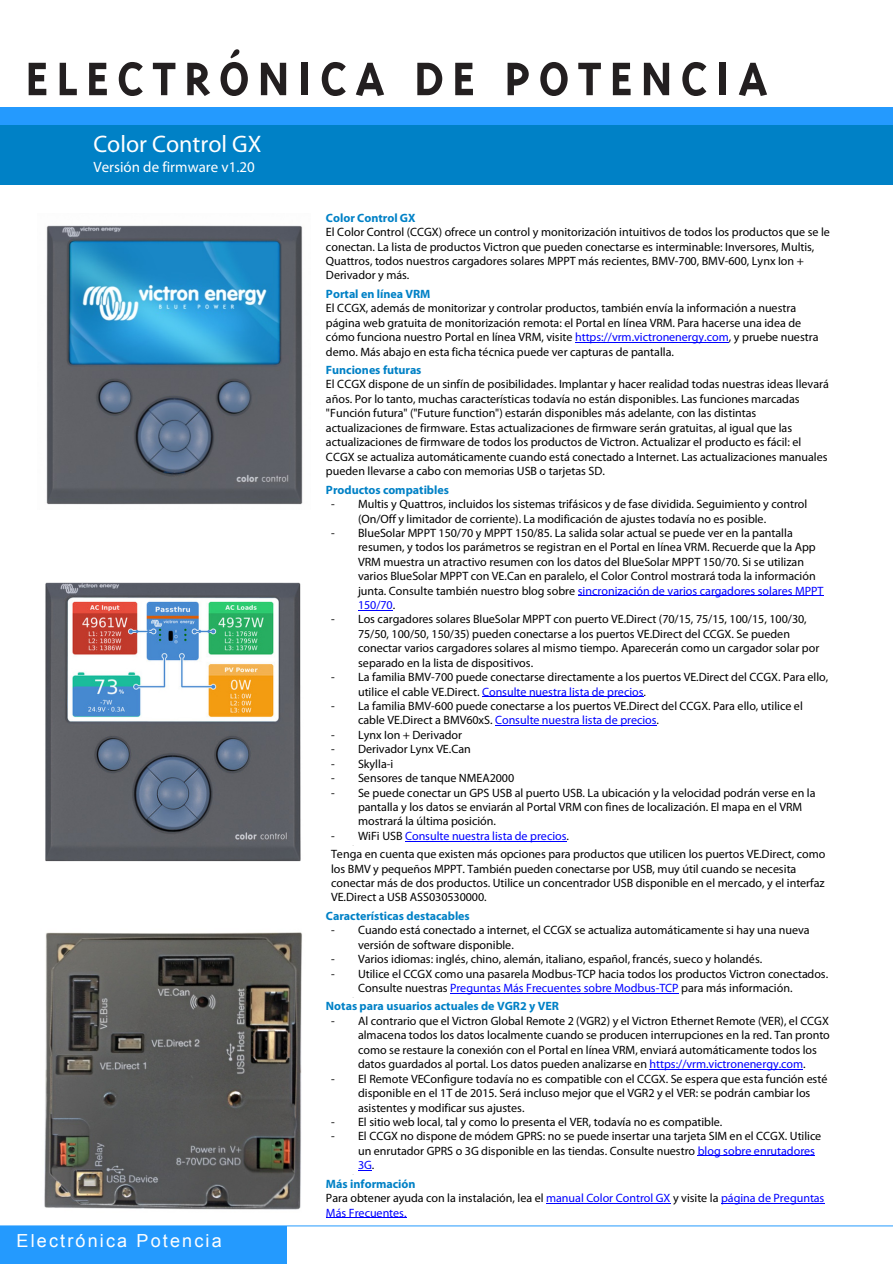
<style>
.page{position:relative;width:893px;height:1264px;background:#fff}
.page>*{position:absolute;margin:0;border:0;box-sizing:border-box;transform-origin:0 0}
.t1{font:24px "Myriad Pro";color:#fff}
.t2{font:18px "Arial";letter-spacing:.12em;color:#fff}
.t3{font:15px "Myriad Pro";color:#fff}
.t4{font:12px/14.4px "Myriad Pro";color:#000}
.t5{font:700 12px "Myriad Pro";letter-spacing:-.005em;color:#0081c6}
.t6{font:12px/14.4px "Myriad Pro";color:#00f}
.s1{color:#00f}
.s2{font-weight:700;color:#0081c6}
.s3{color:#000}
</style>
<div class="page">
<div style="left:0;top:117px;width:893px;height:68px;background:#0081c6"></div>
<img style="left:46px;top:225px;width:257px;height:280px">
<img style="left:44px;top:932px;width:258px;height:278px">
<hr style="left:575px;top:342px;width:154px;height:1px;background:#00f">
<hr style="left:578px;top:595px;width:246px;height:1px;background:#00f">
<hr style="left:358px;top:609px;width:35px;height:1px;background:#00f">
<hr style="left:482px;top:696px;width:162px;height:1px;background:#00f">
<hr style="left:495px;top:725px;width:162px;height:1px;background:#00f">
<hr style="left:405px;top:840px;width:162px;height:1px;background:#00f">
<hr style="left:450px;top:992px;width:229px;height:1px;background:#00f">
<hr style="left:650px;top:1068px;width:153px;height:1px;background:#00f">
<hr style="left:698px;top:1155px;width:117px;height:1px;background:#00f">
<hr style="left:546px;top:1202px;width:125px;height:1px;background:#00f">
<hr style="left:721px;top:1202px;width:103px;height:1px;background:#00f">
<hr style="left:326px;top:1217px;width:80px;height:1px;background:#00f">
<img style="left:45px;top:582px;width:256px;height:280px">
<div style="left:0;top:1226px;width:287px;height:37px;background:#249afe"></div>
<hr style="left:0;top:1225px;width:893px;height:1px;background:#249afe">
<svg style="left:29px;top:63px;width:17px;height:32px"></svg>
<svg style="left:60px;top:63px;width:17px;height:32px"></svg>
<svg style="left:89px;top:63px;width:18px;height:32px"></svg>
<svg style="left:119px;top:62px;width:24px;height:34px"></svg>
<svg style="left:153px;top:49px;width:231px;height:47px"></svg>
<svg style="left:417px;top:63px;width:25px;height:32px"></svg>
<svg style="left:455px;top:63px;width:18px;height:32px"></svg>
<svg style="left:508px;top:63px;width:21px;height:32px"></svg>
<svg style="left:540px;top:62px;width:28px;height:34px"></svg>
<svg style="left:578px;top:63px;width:23px;height:32px"></svg>
<svg style="left:613px;top:63px;width:18px;height:32px"></svg>
<svg style="left:644px;top:63px;width:25px;height:32px"></svg>
<svg style="left:682px;top:62px;width:24px;height:34px"></svg>
<div style="left:720px;top:63px;width:6px;height:32px;background:#231f20"></div>
<svg style="left:739px;top:63px;width:28px;height:33px"></svg>
<div style="left:0;top:107px;width:893px;height:17px;background:#249afe"></div>
<h1 class="t1" style="left:93px;top:129px;width:170px">Color Control GX</h1>
<p class="t3" style="left:93px;top:157px;width:163px">Versión de firmware v1.20</p>
<h2 class="t2" style="left:17px;top:1228px;width:207px">Electrónica Potencia</h2>
<p class="t5" style="left:326px;top:209px;width:91px">Color Control GX</p>
<p class="t4" style="left:326px;top:225px;width:505px">El Color Control (CCGX) ofrece un control y monitorización intuitivos de todos los productos que se le conectan. La lista de productos Victron que pueden conectarse es interminable: Inversores, Multis, Quattros, todos nuestros cargadores solares MPPT más recientes, BMV-700, BMV-600, Lynx Ion + Derivador y más.</p>
<p class="t5" style="left:326px;top:286px;width:106px">Portal en línea VRM</p>
<p class="t4" style="left:326px;top:301px;width:494px">El CCGX, además de monitorizar y controlar productos, también envía la información a nuestra página web gratuita de monitorización remota: el Portal en línea VRM. Para hacerse una idea de cómo funciona nuestro Portal en línea VRM, visite <span class="s1">https://vrm.victronenergy.com</span>, y pruebe nuestra demo. Más abajo en esta ficha técnica puede ver capturas de pantalla.</p>
<p class="t5" style="left:326px;top:362px;width:97px">Funciones futuras</p>
<p class="t4" style="left:326px;top:377px;width:504px">El CCGX dispone de un sinfín de posibilidades. Implantar y hacer realidad todas nuestras ideas llevará años. Por lo tanto, muchas características todavía no están disponibles. Las funciones marcadas "Función futura" ("Future function") estarán disponibles más adelante, con las distintas actualizaciones de firmware. Estas actualizaciones de firmware serán gratuitas, al igual que las actualizaciones de firmware de todos los productos de Victron. Actualizar el producto es fácil: el CCGX se actualiza automáticamente cuando está conectado a Internet. Las actualizaciones manuales pueden llevarse a cabo con memorias USB o tarjetas SD.</p>
<p class="t5" style="left:326px;top:481px;width:124px">Productos compatibles</p>
<p class="t4" style="left:358px;top:496px;width:451px;text-indent:-27px">- Multis y Quattros, incluidos los sistemas trifásicos y de fase dividida. Seguimiento y control (On/Off y limitador de corriente). La modificación de ajustes todavía no es posible.</p>
<p class="t4" style="left:358px;top:525px;width:467px;text-indent:-27px">- BlueSolar MPPT 150/70 y MPPT 150/85. La salida solar actual se puede ver en la pantalla resumen, y todos los parámetros se registran en el Portal en línea VRM. Recuerde que la App VRM muestra un atractivo resumen con los datos del BlueSolar MPPT 150/70. Si se utilizan varios BlueSolar MPPT con VE.Can en paralelo, el Color Control mostrará toda la información junta. Consulte también nuestro blog sobre <span class="s1">sincronización de varios cargadores solares MPPT 150/70</span>.</p>
<p class="t4" style="left:358px;top:612px;width:463px;text-indent:-27px">- Los cargadores solares BlueSolar MPPT con puerto VE.Direct (70/15, 75/15, 100/15, 100/30, 75/50, 100/50, 150/35) pueden conectarse a los puertos VE.Direct del CCGX. Se pueden conectar varios cargadores solares al mismo tiempo. Aparecerán como un cargador solar por separado en la lista de dispositivos.</p>
<p class="t4" style="left:358px;top:669px;width:472px;text-indent:-27px">- La familia BMV-700 puede conectarse directamente a los puertos VE.Direct del CCGX. Para ello, utilice el cable VE.Direct. <span class="s1">Consulte nuestra lista de precios</span>.</p>
<p class="t4" style="left:358px;top:698px;width:446px;text-indent:-27px">- La familia BMV-600 puede conectarse a los puertos VE.Direct del CCGX. Para ello, utilice el cable VE.Direct a BMV60xS. <span class="s1">Consulte nuestra lista de precios</span>.</p>
<p class="t4" style="left:331px;top:727px;width:133px">- Lynx Ion + Derivador</p>
<p class="t4" style="left:331px;top:741px;width:141px">- Derivador Lynx VE.Can</p>
<p class="t4" style="left:331px;top:756px;width:64px">- Skylla-i</p>
<p class="t4" style="left:331px;top:770px;width:185px">- Sensores de tanque NMEA2000</p>
<p class="t4" style="left:358px;top:785px;width:459px;text-indent:-27px">- Se puede conectar un GPS USB al puerto USB. La ubicación y la velocidad podrán verse en la pantalla y los datos se enviarán al Portal VRM con fines de localización. El mapa en el VRM mostrará la última posición.</p>
<p class="t4" style="left:331px;top:826px;width:496px;line-height:18.1px">- WiFi USB <span class="s1">Consulte nuestra lista de precios</span>.<br>Tenga en cuenta que existen más opciones para productos que utilicen los puertos VE.Direct, como</p>
<p class="t4" style="left:331px;top:860px;width:495px">los BMV y pequeños MPPT. También pueden conectarse por USB, muy útil cuando se necesita conectar más de dos productos. Utilice un concentrador USB disponible en el mercado, y el interfaz<br>VE.Direct a USB ASS030530000.</p>
<p class="t5" style="left:326px;top:907px;width:145px">Características destacables</p>
<p class="t4" style="left:358px;top:922px;width:453px;text-indent:-27px">- Cuando está conectado a internet, el CCGX se actualiza automáticamente si hay una nueva versión de software disponible.</p>
<p class="t4" style="left:331px;top:951px;width:433px">- Varios idiomas: inglés, chino, alemán, italiano, español, francés, sueco y holandés.</p>
<p class="t4" style="left:358px;top:965px;width:472px;text-indent:-27px">- Utilice el CCGX como una pasarela Modbus-TCP hacia todos los productos Victron conectados.<br>Consulte nuestras <span class="s1">Preguntas Más Frecuentes sobre Modbus-TCP</span> para más información.</p>
<p class="t5" style="left:326px;top:998px;width:235px">Notas para usuarios actuales de VGR2 y VER</p>
<p class="t4" style="left:358px;top:1013px;width:473px;text-indent:-27px">- Al contrario que el Victron Global Remote 2 (VGR2) y el Victron Ethernet Remote (VER), el CCGX almacena todos los datos localmente cuando se producen interrupciones en la red. Tan pronto como se restaure la conexión con el Portal en línea VRM, enviará automáticamente todos los datos guardados al portal. Los datos pueden analizarse en <span class="s1">https://vrm.victronenergy.com</span>.</p>
<p class="t4" style="left:358px;top:1071px;width:471px;text-indent:-27px">- El Remote VEConfigure todavía no es compatible con el CCGX. Se espera que esta función esté disponible en el 1T de 2015. Será incluso mejor que el VGR2 y el VER: se podrán cambiar los asistentes y modificar sus ajustes.</p>
<p class="t4" style="left:331px;top:1114px;width:393px">- El sitio web local, tal y como lo presenta el VER, todavía no es compatible.</p>
<p class="t4" style="left:358px;top:1128px;width:465px;text-indent:-27px">- El CCGX no dispone de módem GPRS: no se puede insertar una tarjeta SIM en el CCGX. Utilice un enrutador GPRS o 3G disponible en las tiendas. Consulte nuestro <span class="s1">blog sobre enrutadores<br>3G</span>.</p>
<p class="t6" style="left:326px;top:1175px;width:500px"><span class="s2">Más información<br></span><span class="s3">Para obtener ayuda con la instalación, lea el</span> manual Color Control GX <span class="s3">y visite la</span> página de Preguntas<br>Más Frecuentes.</p>
</div>
